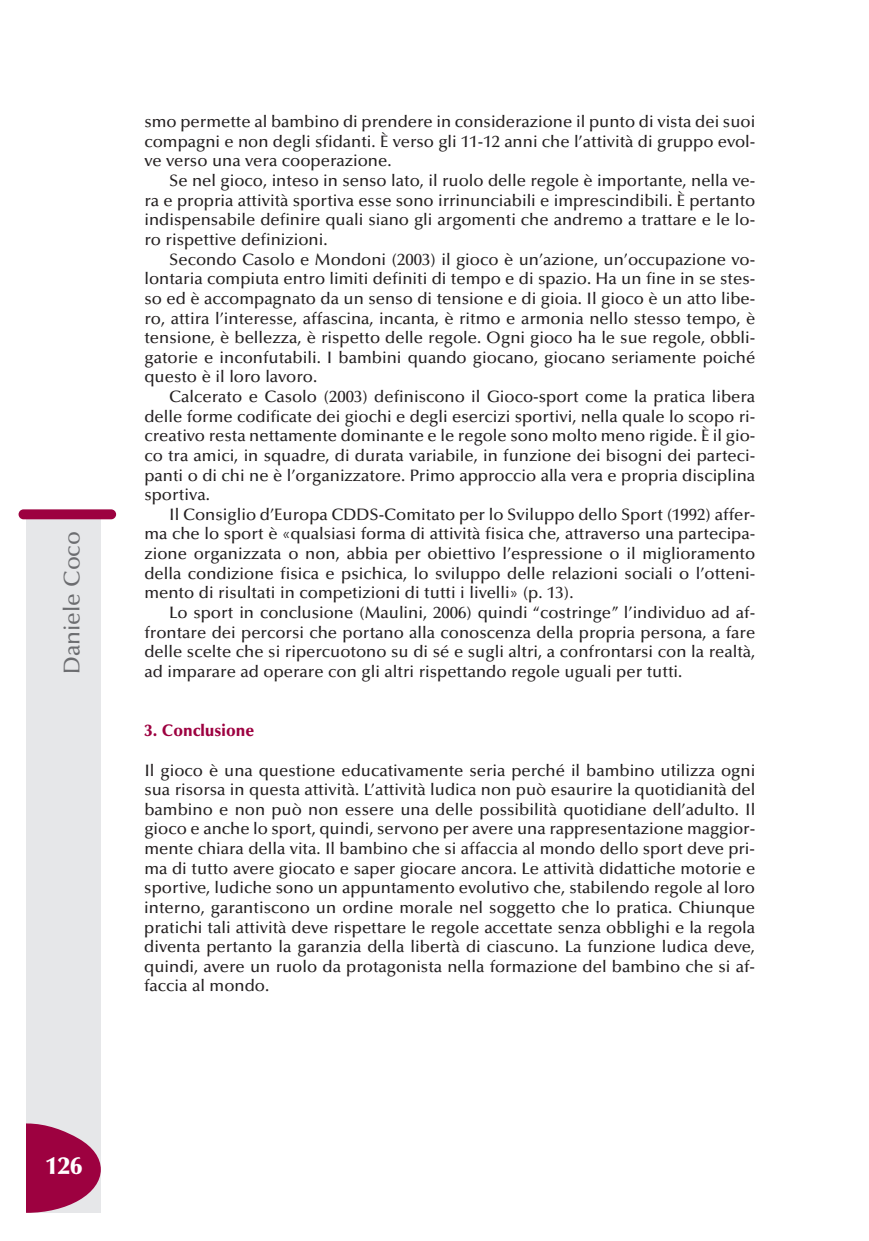
<style>
.page{position:relative;width:869px;height:1241px;background:#fff}
.page>*{position:absolute;margin:0;border:0;box-sizing:border-box;transform-origin:0 0}
.t1{font:900 24.5px "Optima";color:#fff}
.t2{font:500 22.75px "Optima";color:#6c6d70}
.t3{font:500 16.62px/19.6px "Optima";color:#231f20;text-align:justify}
.t4{font:900 16.62px "Optima";color:#9d0140;scale:.95 1}
</style>
<div class="page">
<div style="left:27px;top:517px;width:74px;height:695px;background:#e6e7e9"></div>
<div style="left:19px;top:509px;width:97px;height:10px;background:#9d0140;border-radius:5px"></div>
<svg style="left:26px;top:1122px;width:75px;height:90px"></svg>
<h2 class="t2" style="left:63px;top:674px;width:144px;rotate:-90deg">Daniele Coco</h2>
<p class="t3" style="left:144px;top:113px;width:612px">smo permette al bambino di prendere in considerazione il punto di vista dei suoi compagni e non degli sfidanti. È verso gli 11-12 anni che l’attività di gruppo evol&shy;ve verso una vera cooperazione.</p>
<p class="t3" style="left:144px;top:172px;width:612px;text-indent:25px">Se nel gioco, inteso in senso lato, il ruolo delle regole è importante, nella ve&shy;ra e propria attività sportiva esse sono irrinunciabili e imprescindibili. È pertanto indispensabile definire quali siano gli argomenti che andremo a trattare e le lo&shy;ro rispettive definizioni.</p>
<p class="t3" style="left:144px;top:251px;width:612px;text-indent:25px">Secondo Casolo e Mondoni (2003) il gioco è un’azione, un’occupazione vo&shy;lontaria compiuta entro limiti definiti di tempo e di spazio. Ha un fine in se stes&shy;so ed è accompagnato da un senso di tensione e di gioia. Il gioco è un atto libe&shy;ro, attira l’interesse, affascina, incanta, è ritmo e armonia nello stesso tempo, è tensione, è bellezza, è rispetto delle regole. Ogni gioco ha le sue regole, obbli&shy;gatorie e inconfutabili. I bambini quando giocano, giocano seriamente poiché questo è il loro lavoro.</p>
<p class="t3" style="left:144px;top:388px;width:612px;text-indent:25px">Calcerato e Casolo (2003) definiscono il Gioco-sport come la pratica libera delle forme codificate dei giochi e degli esercizi sportivi, nella quale lo scopo ri&shy;creativo resta nettamente dominante e le regole sono molto meno rigide. È il gio&shy;co tra amici, in squadre, di durata variabile, in funzione dei bisogni dei parteci&shy;panti o di chi ne è l’organizzatore. Primo approccio alla vera e propria disciplina sportiva.</p>
<p class="t3" style="left:144px;top:506px;width:612px;text-indent:25px">Il Consiglio d’Europa CDDS-Comitato per lo Sviluppo dello Sport (1992) affer&shy;ma che lo sport è «qualsiasi forma di attività fisica che, attraverso una partecipa&shy;zione organizzata o non, abbia per obiettivo l’espressione o il miglioramento della condizione fisica e psichica, lo sviluppo delle relazioni sociali o l’otteni&shy;mento di risultati in competizioni di tutti i livelli» (p. 13).</p>
<p class="t3" style="left:144px;top:604px;width:612px;text-indent:25px">Lo sport in conclusione (Maulini, 2006) quindi “costringe” l’individuo ad af&shy;frontare dei percorsi che portano alla conoscenza della propria persona, a fare delle scelte che si ripercuotono su di sé e sugli altri, a confrontarsi con la realtà, ad imparare ad operare con gli altri rispettando regole uguali per tutti.</p>
<p class="t4" style="left:144px;top:723px;width:117px">3. Conclusione</p>
<p class="t3" style="left:144px;top:761px;width:612px">Il gioco è una questione educativamente seria perché il bambino utilizza ogni sua risorsa in questa attività. L’attività ludica non può esaurire la quotidianità del bambino e non può non essere una delle possibilità quotidiane dell’adulto. Il gioco e anche lo sport, quindi, servono per avere una rappresentazione maggior&shy;mente chiara della vita. Il bambino che si affaccia al mondo dello sport deve pri&shy;ma di tutto avere giocato e saper giocare ancora. Le attività didattiche motorie e sportive, ludiche sono un appuntamento evolutivo che, stabilendo regole al loro interno, garantiscono un ordine morale nel soggetto che lo pratica. Chiunque pratichi tali attività deve rispettare le regole accettate senza obblighi e la regola diventa pertanto la garanzia della libertà di ciascuno. La funzione ludica deve, quindi, avere un ruolo da protagonista nella formazione del bambino che si af&shy;faccia al mondo.</p>
<h1 class="t1" style="left:45px;top:1155px;width:38px">126</h1>
</div>
